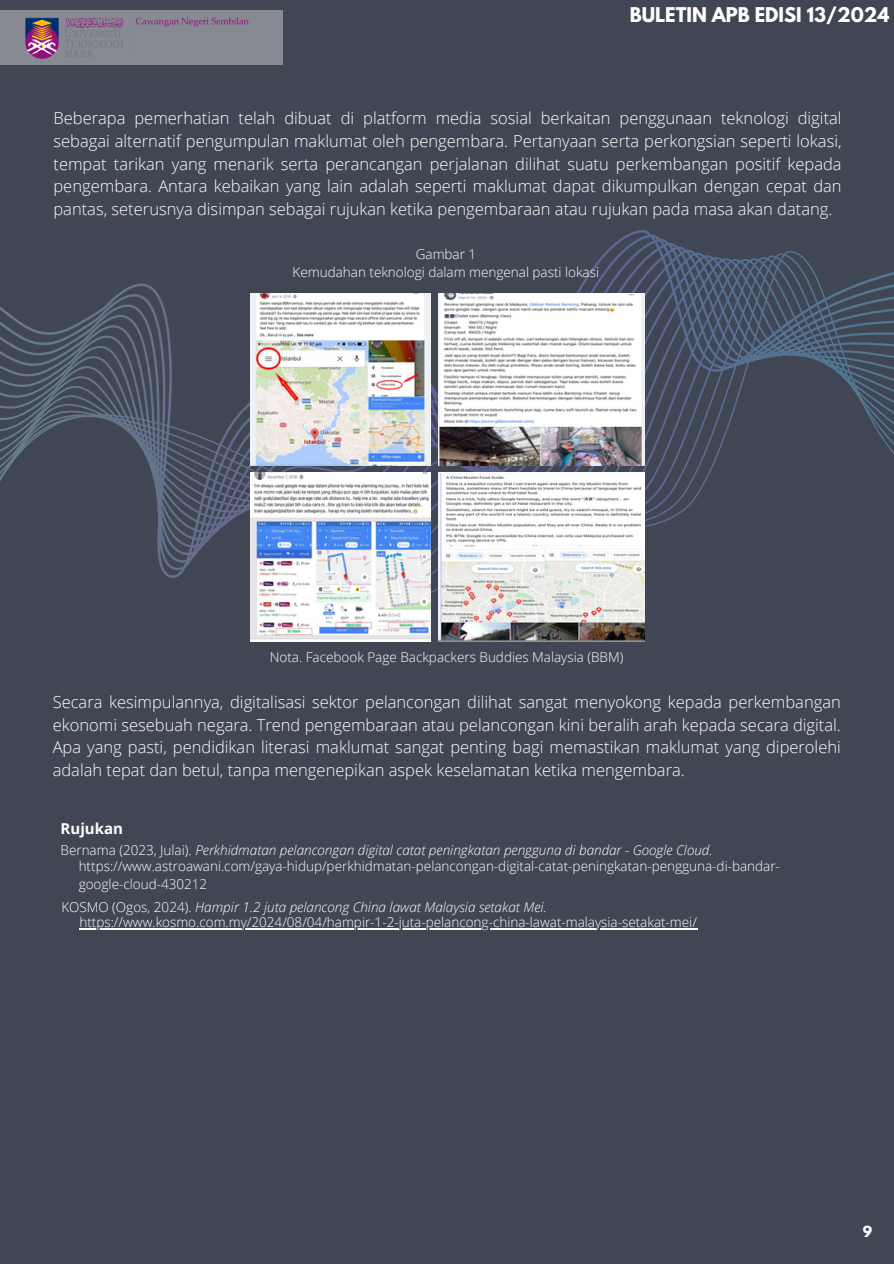
<style>
.page{position:relative;width:894px;height:1264px;background:#fff}
.page>*{position:absolute;margin:0;border:0;box-sizing:border-box;transform-origin:0 0}
.t1{font:700 18px "League Spartan";color:#fff}
.t2{font:300 16.5px/22.5px "Open Sans";color:#fff;text-align:justify}
.t3{font:700 15px "Open Sans";color:#fff}
.t4{font:700 13.65px "League Spartan";color:#fff}
.t5{font:300 13.5px/18px "Open Sans";color:#fff}
.t6{font:italic 300 13.5px "Open Sans";color:#fff}
.s1{font-style:normal}
</style>
<div class="page">
<div style="left:0;top:0;width:893px;height:1263px;background:#404654"></div>
<svg style="left:0;top:230px;width:893px;height:364px"></svg>
<div style="left:0;top:11px;width:282px;height:54px;background:#878a92"></div>
<img style="left:5px;top:10px;width:260px;height:49px">
<img style="left:251px;top:293px;width:180px;height:172px">
<img style="left:438px;top:293px;width:206px;height:172px">
<img style="left:251px;top:473px;width:180px;height:168px">
<img style="left:438px;top:473px;width:206px;height:168px">
<hr style="left:79px;top:928px;width:618px;height:1px;background:#fff">
<p class="t1" style="left:629px;top:6px;width:261px">BULETIN APB EDISI 13/2024</p>
<p class="t2" style="left:53px;top:107px;width:789px">Beberapa pemerhatian telah dibuat di platform media sosial berkaitan penggunaan teknologi digital sebagai alternatif pengumpulan maklumat oleh pengembara. Pertanyaan serta perkongsian seperti lokasi, tempat tarikan yang menarik serta perancangan perjalanan dilihat suatu perkembangan positif kepada pengembara. Antara kebaikan yang lain adalah seperti maklumat dapat dikumpulkan dengan cepat dan pantas, seterusnya disimpan sebagai rujukan ketika pengembaraan atau rujukan pada masa akan datang.</p>
<p class="t5" style="left:415px;top:245px;width:62px">Gambar 1</p>
<p class="t5" style="left:292px;top:263px;width:308px">Kemudahan teknologi dalam mengenal pasti lokasi</p>
<h2 class="t5" style="left:270px;top:647px;width:355px">Nota. Facebook Page Backpackers Buddies Malaysia (BBM)</h2>
<p class="t2" style="left:53px;top:690px;width:789px">Secara kesimpulannya, digitalisasi sektor pelancongan dilihat sangat menyokong kepada perkembangan ekonomi sesebuah negara. Trend pengembaraan atau pelancongan kini beralih arah kepada secara digital.<br>Apa yang pasti, pendidikan literasi maklumat sangat penting bagi memastikan maklumat yang diperolehi adalah tepat dan betul, tanpa mengenepikan aspek keselamatan ketika mengembara.</p>
<h3 class="t3" style="left:61px;top:818px;width:64px">Rujukan</h3>
<p class="t6" style="left:61px;top:841px;width:653px"><span class="s1">Bernama (2023, Julai).</span> Perkhidmatan pelancongan digital catat peningkatan pengguna di bandar - Google Cloud.</p>
<p class="t5" style="left:79px;top:856px;width:702px">https://www.astroawani.com/gaya-hidup/perkhidmatan-pelancongan-digital-catat-peningkatan-pengguna-di-bandar&shy;google-cloud-430212</p>
<p class="t6" style="left:61px;top:897px;width:487px"><span class="s1">KOSMO (Ogos, 2024).</span> Hampir 1.2 juta pelancong China lawat Malaysia setakat Mei.</p>
<p class="t5" style="left:79px;top:913px;width:618px">https://www.kosmo.com.my/2024/08/04/hampir-1-2-juta-pelancong-china-lawat-malaysia-setakat-mei/</p>
<p class="t4" style="left:862px;top:1224px;width:11px">9</p>
</div>
